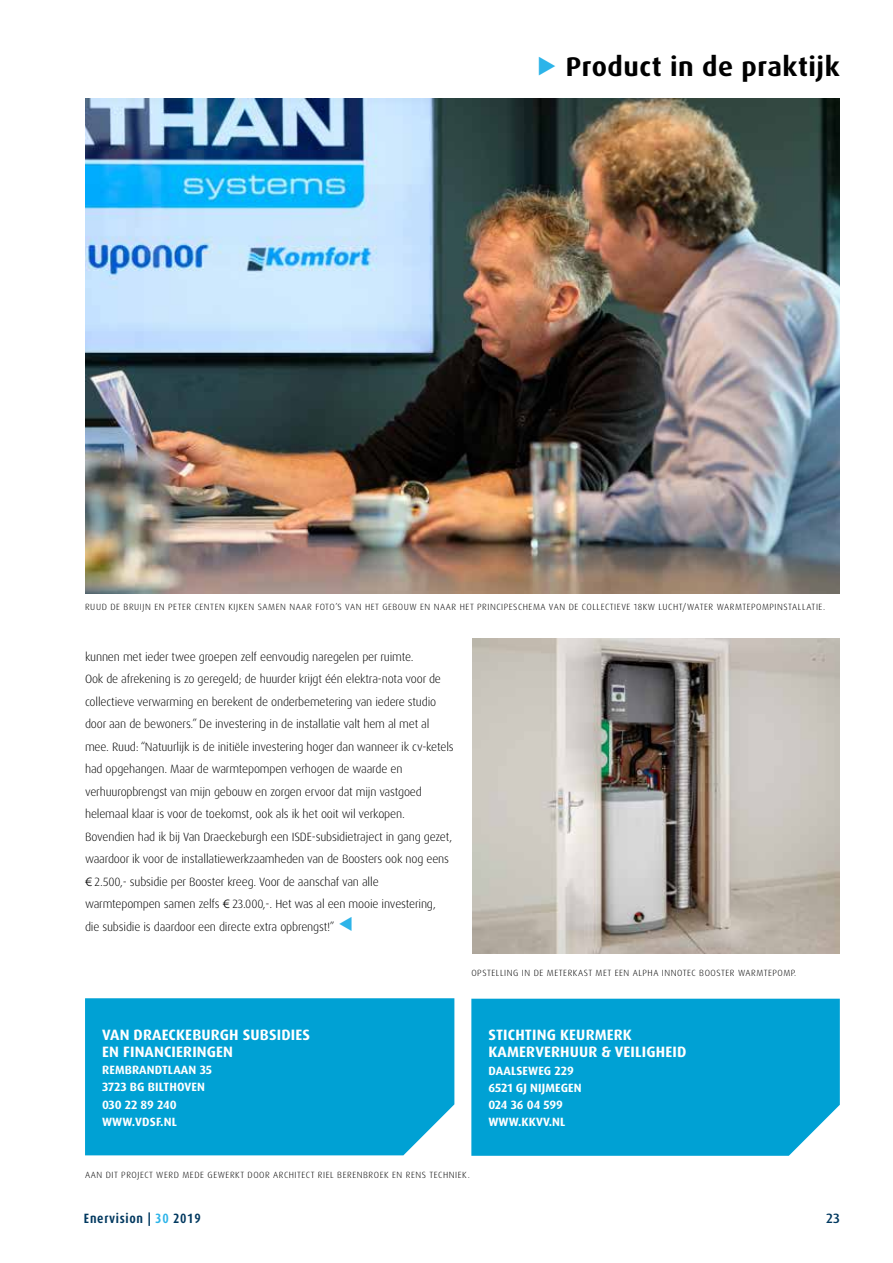
<style>
.page{position:relative;width:893px;height:1263px;background:#fff}
.page>*{position:absolute;margin:0;border:0;box-sizing:border-box;transform-origin:0 0}
.t1{font:700 27px "Dax Pro";letter-spacing:.02em;color:#000}
.t2{font:700 15px/17.2px "Dax Pro";letter-spacing:.01em;color:#fff}
.t3{font:700 condensed 13.5px "Dax Pro";letter-spacing:.05em;color:#00385f}
.t4{font:500 13.5px "Dax Pro";color:#00385f}
.t5{font:300 12px/22.5px "Dax Pro";letter-spacing:-.015em;color:#000}
.t6{font:700 12px/17.2px "Dax Pro";letter-spacing:.01em;color:#fff}
.t7{font:300 9px "Dax Pro";letter-spacing:.06em;color:#000}
.s1{color:#2cb4e9}
.s2{font-family:"Linotype Euro Font Ato F";font-weight:400}
</style>
<div class="page">
<div style="left:471px;top:999px;width:369px;height:157px;background:#00a1d4"></div>
<div style="left:85px;top:998px;width:369px;height:157px;background:#00a1d4"></div>
<img style="left:472px;top:638px;width:368px;height:315px">
<img style="left:85px;top:98px;width:755px;height:495px">
<h1 class="t1" style="left:537px;top:49px;width:304px"><span class="s1">◆</span> Product in de praktijk</h1>
<p class="t7" style="left:85px;top:601px;width:742px">RUUD DE BRUIJN EN PETER CENTEN KIJKEN SAMEN NAAR FOTO’S VAN HET GEBOUW EN NAAR HET PRINCIPESCHEMA VAN DE COLLECTIEVE 18KW LUCHT/WATER WARMTEPOMPINSTALLATIE.</p>
<p class="t5" style="left:85px;top:645px;width:370px">kunnen met ieder twee groepen zelf eenvoudig naregelen per ruimte.<br>Ook de afrekening is zo geregeld; de huurder krijgt één elektra-nota voor de collectieve verwarming en berekent de onderbemetering van iedere studio door aan de bewoners.” De investering in de installatie valt hem al met al mee. Ruud: “Natuurlijk is de initiële investering hoger dan wanneer ik cv-ketels had opgehangen. Maar de warmtepompen verhogen de waarde en verhuuropbrengst van mijn gebouw en zorgen ervoor dat mijn vastgoed helemaal klaar is voor de toekomst, ook als ik het ooit wil verkopen.<br>Bovendien had ik bij Van Draeckeburgh een ISDE-subsidietraject in gang gezet, waardoor ik voor de installatiewerkzaamheden van de Boosters ook nog eens <span class="s2">1</span> 2.500,- subsidie per Booster kreeg. Voor de aanschaf van alle warmtepompen samen zelfs <span class="s2">1</span> 23.000,-. Het was al een mooie investering,<br>die subsidie is daardoor een directe extra opbrengst!”</p>
<p class="t2" style="left:102px;top:1026px;width:209px">VAN DRAECKEBURGH SUBSIDIES<br>EN FINANCIERINGEN</p>
<p class="t6" style="left:102px;top:1061px;width:111px">REMBRANDTLAAN 35<br>3723 BG BILTHOVEN<br>030 22 89 240<br>WWW.VDSF.NL</p>
<p class="t7" style="left:471px;top:967px;width:326px">OPSTELLING IN DE METERKAST MET EEN ALPHA INNOTEC BOOSTER WARMTEPOMP.</p>
<p class="t2" style="left:488px;top:1026px;width:199px">STICHTING KEURMERK<br>KAMERVERHUUR &amp; VEILIGHEID</p>
<p class="t6" style="left:488px;top:1062px;width:95px">DAALSEWEG 229<br>6521 GJ NIJMEGEN<br>024 36 04 599<br>WWW.KKVV.NL</p>
<p class="t7" style="left:85px;top:1169px;width:386px">AAN DIT PROJECT WERD MEDE GEWERKT DOOR ARCHITECT RIEL BERENBROEK EN RENS TECHNIEK.</p>
<p class="t3" style="left:84px;top:1210px;width:118px">Enervision | <span class="s1">30</span> 2019</p>
<p class="t4" style="left:826px;top:1210px;width:15px">23</p>
</div>
